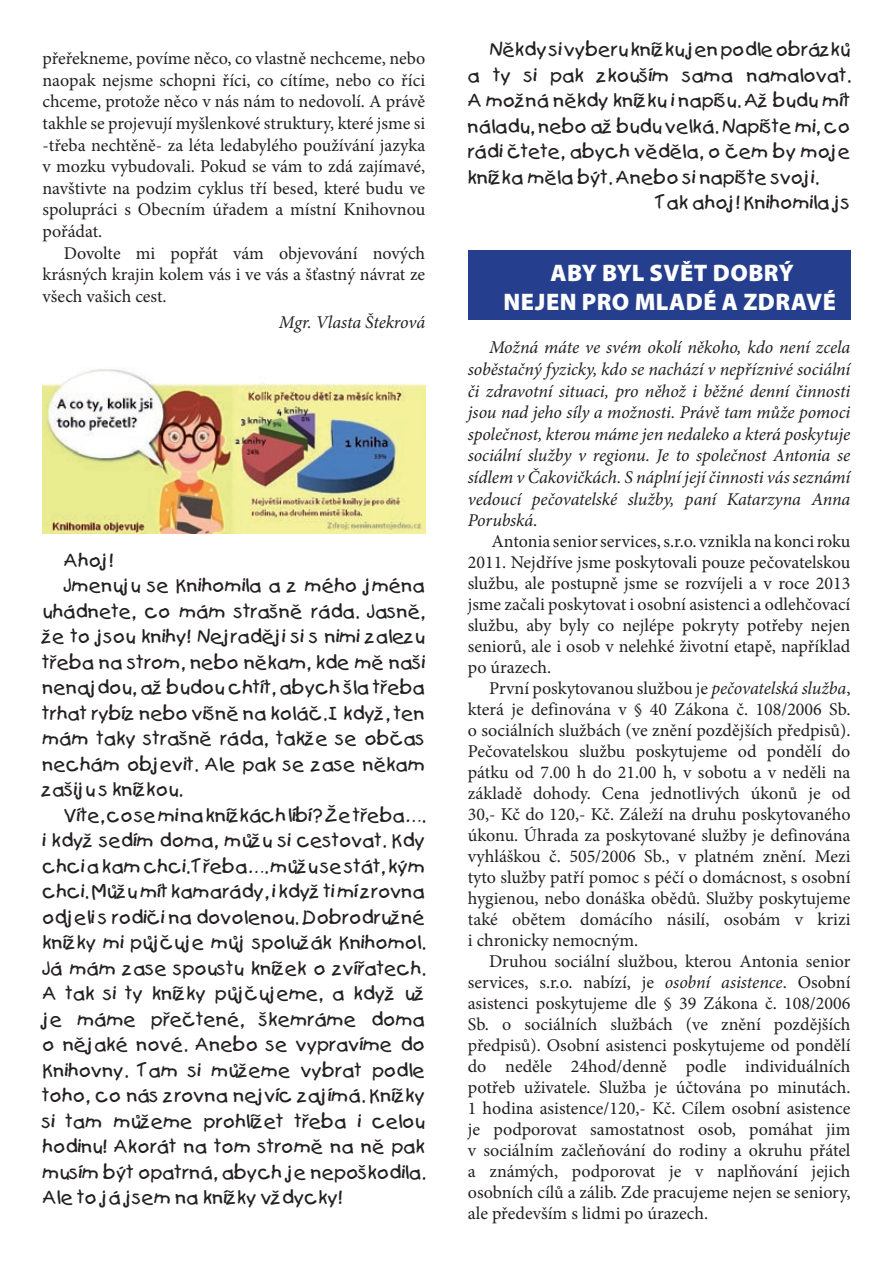
<style>
.page{position:relative;width:893px;height:1263px;background:#fff}
.page>*{position:absolute;margin:0;border:0;box-sizing:border-box;transform-origin:0 0}
.t1{font:900 24px/28.8px "Myriad Pro";letter-spacing:.02em;color:#fff;text-align:center}
.t2{font:18px/21px "Minion Pro";color:#231f20;text-align:justify}
.t3{font:18px "Kids";color:#231f20}
.t4{font:italic 18px/21.6px "Minion Pro";letter-spacing:-.01em;color:#231f20;text-align:justify}
.s1{font-style:normal}
.s2{font-style:italic}
</style>
<div class="page">
<div style="left:468px;top:250px;width:382px;height:69px;background:#253f8e"></div>
<img style="left:42px;top:369px;width:383px;height:164px">
<p class="t2" style="left:43px;top:48px;width:384px;line-height:21.6px">přeřekneme, povíme něco, co vlastně nechceme, nebo naopak nejsme schopni říci, co cítíme, nebo co říci chceme, protože něco v nás nám to nedovolí. A právě takhle se projevují myšlenkové struktury, které jsme si -třeba nechtěně- za léta ledabylého používání jazyka v mozku vybudovali. Pokud se vám to zdá zajímavé, navštivte na podzim cyklus tří besed, které budu ve spolupráci s Obecním úřadem a místní Knihovnou pořádat.</p>
<p class="t2" style="left:43px;top:242px;width:384px;line-height:21.6px;text-indent:21px">Dovolte mi popřát vám objevování nových krásných krajin kolem vás i ve vás a šťastný návrat ze všech vašich cest.</p>
<p class="t4" style="left:279px;top:311px;width:148px">Mgr. Vlasta Štekrová</p>
<p class="t3" style="left:64px;top:548px;width:51px">Ahoj!</p>
<p class="t3" style="left:64px;top:574px;width:363px">Jmenuju se Knihomila a z mého jména</p>
<p class="t3" style="left:43px;top:599px;width:384px">uhádnete, co mám strašně ráda. Jasně,</p>
<p class="t3" style="left:43px;top:625px;width:384px">že to jsou knihy! Nejraději si s nimi zalezu</p>
<p class="t3" style="left:43px;top:650px;width:384px">třeba na strom, nebo někam, kde mě naši</p>
<p class="t3" style="left:43px;top:676px;width:384px">nenajdou, až budou chtít, abych šla třeba</p>
<p class="t3" style="left:43px;top:701px;width:384px">trhat rybíz nebo višně na koláč. I když, ten</p>
<p class="t3" style="left:43px;top:727px;width:384px">mám taky strašně ráda, takže se občas</p>
<p class="t3" style="left:43px;top:752px;width:384px">nechám objevit. Ale pak se zase někam</p>
<p class="t3" style="left:43px;top:778px;width:141px">zašiju s knížkou.</p>
<p class="t3" style="left:64px;top:803px;width:363px">Víte, co se mi na knížkách líbí? Že třeba….</p>
<p class="t3" style="left:43px;top:829px;width:384px">i když sedím doma, můžu si cestovat. Kdy</p>
<p class="t3" style="left:43px;top:854px;width:384px">chci akam chci. Třeba…. můžu se stát, kým</p>
<p class="t3" style="left:43px;top:880px;width:384px">chci. Můžu mít kamarády, i když ti mí zrovna</p>
<p class="t3" style="left:43px;top:905px;width:384px">odjeli s rodiči na dovolenou. Dobrodružné</p>
<p class="t3" style="left:43px;top:931px;width:384px">knížky mi půjčuje můj spolužák Knihomol.</p>
<p class="t3" style="left:43px;top:956px;width:384px">Já mám zase spoustu knížek o zvířatech.</p>
<p class="t3" style="left:43px;top:982px;width:384px">A tak si ty knížky půjčujeme, a když už</p>
<p class="t3" style="left:43px;top:1007px;width:384px">je máme přečtené, škemráme doma</p>
<p class="t3" style="left:43px;top:1033px;width:384px">o nějaké nové. Anebo se vypravíme do</p>
<p class="t3" style="left:43px;top:1058px;width:384px">Knihovny. Tam si můžeme vybrat podle</p>
<p class="t3" style="left:43px;top:1084px;width:384px">toho, co nás zrovna nejvíc zajímá. Knížky</p>
<p class="t3" style="left:43px;top:1109px;width:384px">si tam můžeme prohlížet třeba i celou</p>
<p class="t3" style="left:43px;top:1135px;width:384px">hodinu! Akorát na tom stromě na ně pak</p>
<p class="t3" style="left:43px;top:1160px;width:384px">musím být opatrná, abych je nepoškodila.</p>
<p class="t3" style="left:43px;top:1186px;width:301px">Ale to já jsem na knížky vždycky!</p>
<p class="t3" style="left:489px;top:38px;width:363px">Někdy si vyberu knížku jen podle obrázků</p>
<p class="t3" style="left:468px;top:63px;width:384px">a ty si pak zkouším sama namalovat.</p>
<p class="t3" style="left:468px;top:89px;width:384px">A možná někdy knížku i napíšu. Až budu mít</p>
<p class="t3" style="left:468px;top:114px;width:384px">náladu, nebo až budu velká. Napište mi, co</p>
<p class="t3" style="left:468px;top:140px;width:384px">rádi čtete, abych věděla, o čem by moje</p>
<p class="t3" style="left:468px;top:165px;width:352px">knížka měla být. Anebo si napište svoji.</p>
<p class="t3" style="left:656px;top:191px;width:196px">Tak ahoj! Knihomila js</p>
<h1 class="t1" style="left:503px;top:259px;width:334px">ABY BYL SVĚT DOBRÝ<br>NEJEN PRO MLADÉ A ZDRAVÉ</h1>
<p class="t4" style="left:468px;top:337px;width:384px;text-indent:21px">Možná máte ve svém okolí někoho, kdo není zcela soběstačný fyzicky, kdo se nachází v nepříznivé sociální či zdravotní situaci, pro něhož i běžné denní činnosti jsou nad jeho síly a možnosti. Právě tam může pomoci společnost, kterou máme jen nedaleko a která poskytuje sociální služby v regionu. Je to společnost Antonia se sídlem v Čakovičkách. S náplní její činnosti vás seznámí vedoucí pečovatelské služby, paní Katarzyna Anna Porubská<span class="s1">.</span></p>
<p class="t2" style="left:468px;top:531px;width:384px;text-indent:24px">Antonia senior services, s.r.o. vznikla na konci roku 2011. Nejdříve jsme poskytovali pouze pečovatelskou službu, ale postupně jsme se rozvíjeli a v roce 2013 jsme začali poskytovat i osobní asistenci a odlehčovací službu, aby byly co nejlépe pokryty potřeby nejen seniorů, ale i osob v nelehké životní etapě, například po úrazech.</p>
<p class="t2" style="left:468px;top:678px;width:384px;text-indent:21px">První poskytovanou službou je <span class="s2">pečovatelská služba</span>, která je definována v § 40 Zákona č. 108/2006 Sb. o sociálních službách (ve znění pozdějších předpisů).<br>Pečovatelskou službu poskytujeme od pondělí do pátku od 7.00 h do 21.00 h, v sobotu a v neděli na základě dohody. Cena jednotlivých úkonů je od 30,- Kč do 120,- Kč. Záleží na druhu poskytovaného úkonu. Úhrada za poskytované služby je definována vyhláškou č. 505/2006 Sb., v platném znění. Mezi tyto služby patří pomoc s péčí o domácnost, s osobní hygienou, nebo donáška obědů. Služby poskytujeme také obětem domácího násilí, osobám v krizi i chronicky nemocným.</p>
<p class="t2" style="left:468px;top:951px;width:384px;text-indent:21px">Druhou sociální službou, kterou Antonia senior services, s.r.o. nabízí, je <span class="s2">osobní asistence</span>. Osobní asistenci poskytujeme dle § 39 Zákona č. 108/2006<br>Sb. o sociálních službách (ve znění pozdějších předpisů). Osobní asistenci poskytujeme od pondělí do neděle 24hod/denně podle individuálních potřeb uživatele. Služba je účtována po minutách.<br>1 hodina asistence/120,- Kč. Cílem osobní asistence je podporovat samostatnost osob, pomáhat jim v sociálním začleňování do rodiny a okruhu přátel a známých, podporovat je v naplňování jejich osobních cílů a zálib. Zde pracujeme nejen se seniory, ale především s lidmi po úrazech.</p>
</div>
